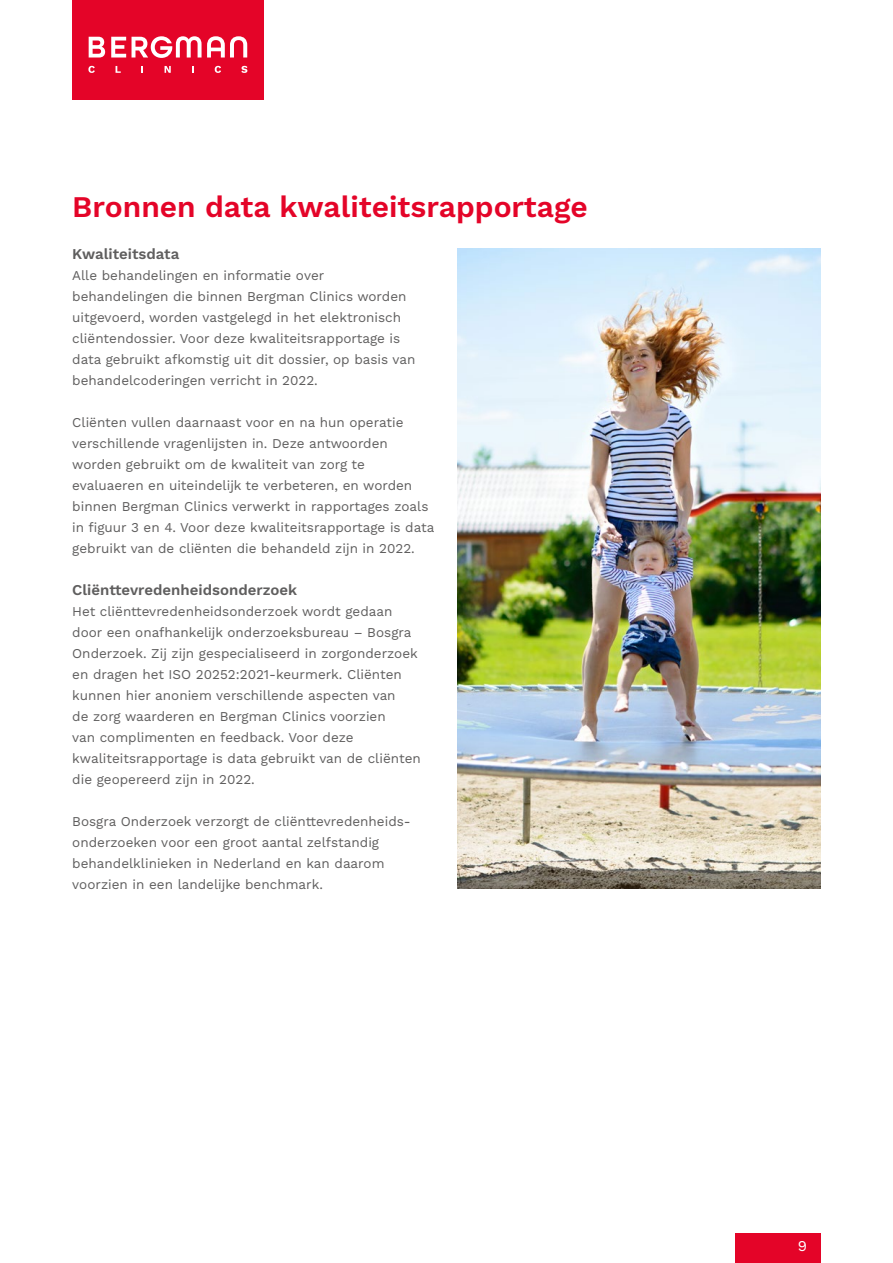
<style>
.page{position:relative;width:893px;height:1263px;background:#fff}
.page>*{position:absolute;margin:0;border:0;box-sizing:border-box;transform-origin:0 0}
.t1{font:600 30px "Work Sans";color:#e40428}
.t2{font:600 15px "Work Sans";color:#5f5e5e}
.t3{font:15px "Work Sans";color:#fff}
.t4{font:13.5px/21px "Work Sans";color:#5f5e5e}
</style>
<div class="page">
<div style="left:736px;top:1233px;width:85px;height:30px;background:#e40428"></div>
<img style="left:457px;top:248px;width:364px;height:641px">
<div style="left:72px;top:0;width:192px;height:100px;background:#e40428"></div>
<svg style="left:89px;top:37px;width:16px;height:21px"></svg>
<svg style="left:111px;top:37px;width:15px;height:21px"></svg>
<svg style="left:132px;top:36px;width:115px;height:22px"></svg>
<svg style="left:88px;top:66px;width:7px;height:7px"></svg>
<svg style="left:116px;top:66px;width:5px;height:7px"></svg>
<svg style="left:165px;top:66px;width:6px;height:7px"></svg>
<svg style="left:192px;top:66px;width:2px;height:7px"></svg>
<svg style="left:215px;top:66px;width:6px;height:7px"></svg>
<svg style="left:241px;top:66px;width:6px;height:7px"></svg>
<h1 class="t1" style="left:72px;top:184px;width:517px">Bronnen data kwaliteitsrapportage</h1>
<p class="t2" style="left:72px;top:242px;width:109px">Kwaliteitsdata</p>
<p class="t4" style="left:72px;top:264px;width:345px">Alle behandelingen en informatie over behandelingen die binnen Bergman Clinics worden uitgevoerd, worden vastgelegd in het elektronisch cliëntendossier. Voor deze kwaliteitsrapportage is data gebruikt afkomstig uit dit dossier, op basis van behandelcoderingen verricht in 2022.</p>
<p class="t4" style="left:72px;top:411px;width:364px">Cliënten vullen daarnaast voor en na hun operatie verschillende vragenlijsten in. Deze antwoorden worden gebruikt om de kwaliteit van zorg te evaluaeren en uiteindelijk te verbeteren, en worden binnen Bergman Clinics verwerkt in rapportages zoals in figuur 3 en 4. Voor deze kwaliteitsrapportage is data gebruikt van de cliënten die behandeld zijn in 2022.</p>
<p class="t2" style="left:72px;top:578px;width:226px">Cliënttevredenheidsonderzoek</p>
<p class="t4" style="left:72px;top:600px;width:350px">Het cliënttevredenheidsonderzoek wordt gedaan door een onafhankelijk onderzoeksbureau – Bosgra Onderzoek. Zij zijn gespecialiseerd in zorgonderzoek en dragen het ISO 20252:2021-keurmerk. Cliënten kunnen hier anoniem verschillende aspecten van<br>de zorg waarderen en Bergman Clinics voorzien<br>van complimenten en feedback. Voor deze kwaliteitsrapportage is data gebruikt van de cliënten die geopereerd zijn in 2022.</p>
<p class="t4" style="left:72px;top:810px;width:338px">Bosgra Onderzoek verzorgt de cliënttevredenheids&shy;onderzoeken voor een groot aantal zelfstandig behandelklinieken in Nederland en kan daarom voorzien in een landelijke benchmark.</p>
<p class="t3" style="left:798px;top:1234px;width:11px">9</p>
</div>
